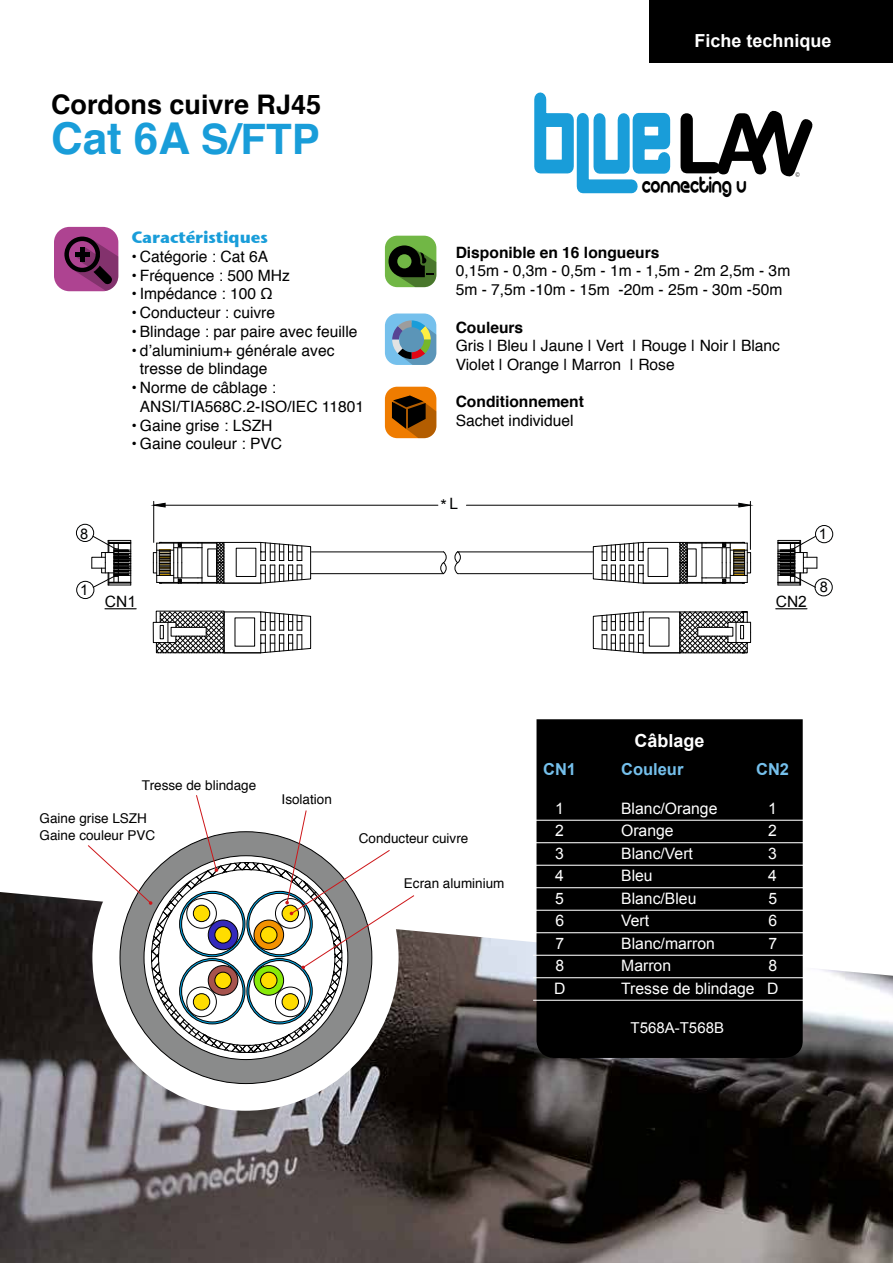
<style>
.page{position:relative;width:893px;height:1263px;background:#fff}
.page>*{position:absolute;margin:0;border:0;box-sizing:border-box;transform-origin:0 0}
.t1{font:700 43.95px "Helvetica";color:#199dd9}
.t2{font:700 27px "Helvetica";color:#000}
.t3{font:22.35px "gitchgitch";letter-spacing:-.01em;color:#000;scale:.78 1}
.t4{font:700 18px "Arial";color:#fff}
.t5{font:700 16.5px "Stone Sans ITC";letter-spacing:-.01em;color:#199dd9}
.t6{font:700 16.5px "Arial";color:#75c0ec}
.t7{font:16.35px "Arial";color:#010202}
.t8{font:15.75px "Arial";color:#fff}
.t9{font:15.6px/18.8px "Helvetica";color:#000}
.t10{font:700 15.6px "Helvetica";color:#000}
.t11{font:15.6px "Arial";color:#010202}
.t12{font:15px "Arial";color:#fff}
.t13{font:14.7px "Arial";color:#010202}
.t14{font:13.5px/16.2px "Helvetica";color:#000}
.t15{font:7.35px "Myriad Pro";color:#000;scale:.87 1}
.s1{font-size:42px}
.s2{font-size:15.6px}
</style>
<div class="page">
<img style="left:0;top:892px;width:893px;height:371px">
<div style="left:54px;top:227px;width:64px;height:64px;background:#ae4391;border-radius:15px"></div>
<svg style="left:64px;top:237px;width:54px;height:54px"></svg>
<div style="left:76px;top:252px;width:14px;height:5px;background:#000"></div>
<hr style="left:81px;top:247px;width:4px;height:15px;background:#000">
<div style="left:385px;top:387px;width:51px;height:51px;background:#ef7c00;border-radius:12px"></div>
<svg style="left:392px;top:395px;width:44px;height:43px"></svg>
<div style="left:385px;top:236px;width:51px;height:51px;background:#71b745;border-radius:12px"></div>
<svg style="left:388px;top:245px;width:48px;height:42px"></svg>
<div style="left:385px;top:313px;width:51px;height:52px;background:#75c0ec;border-radius:12px"></div>
<svg style="left:392px;top:320px;width:44px;height:45px"></svg>
<div style="left:92px;top:804px;width:307px;height:307px;background:#fff;border-radius:50%"></div>
<hr style="left:153px;top:501px;width:1px;height:41px;background:#000">
<hr style="left:750px;top:501px;width:1px;height:48px;background:#000">
<hr style="left:165px;top:505px;width:273px;height:1px;background:#000">
<svg style="left:153px;top:502px;width:13px;height:6px"></svg>
<svg style="left:738px;top:502px;width:13px;height:6px"></svg>
<hr style="left:311px;top:573px;width:133px;height:1px;background:#000">
<hr style="left:459px;top:573px;width:133px;height:1px;background:#000">
<svg style="left:440px;top:551px;width:7px;height:24px"></svg>
<svg style="left:454px;top:551px;width:7px;height:24px"></svg>
<hr style="left:311px;top:551px;width:133px;height:1px;background:#000">
<svg style="left:592px;top:611px;width:159px;height:43px"></svg>
<hr style="left:459px;top:551px;width:134px;height:1px;background:#000">
<hr style="left:466px;top:505px;width:273px;height:1px;background:#000">
<svg style="left:152px;top:541px;width:160px;height:43px"></svg>
<svg style="left:152px;top:610px;width:160px;height:44px"></svg>
<hr style="left:777px;top:540px;width:1px;height:45px;background:#000">
<svg style="left:778px;top:536px;width:39px;height:51px"></svg>
<div style="left:815px;top:525px;width:18px;height:18px;border:1px solid #010202;border-radius:50%"></div>
<div style="left:814px;top:578px;width:19px;height:18px;border:1px solid #010202;border-radius:50%"></div>
<hr style="left:105px;top:608px;width:31px;height:1px;background:#010202">
<hr style="left:776px;top:608px;width:31px;height:1px;background:#010202">
<svg style="left:91px;top:536px;width:40px;height:52px"></svg>
<div style="left:76px;top:524px;width:18px;height:18px;border:1px solid #010202;border-radius:50%"></div>
<div style="left:76px;top:581px;width:18px;height:18px;border:1px solid #010202;border-radius:50%"></div>
<svg style="left:592px;top:541px;width:159px;height:43px"></svg>
<div style="left:536px;top:719px;width:267px;height:340px;background:#000"></div>
<hr style="left:533px;top:820px;width:281px;height:1px;background:#fff">
<hr style="left:533px;top:842px;width:281px;height:1px;background:#fff">
<hr style="left:533px;top:865px;width:281px;height:1px;background:#fff">
<hr style="left:533px;top:887px;width:281px;height:1px;background:#fff">
<hr style="left:533px;top:910px;width:281px;height:1px;background:#fff">
<hr style="left:533px;top:932px;width:281px;height:1px;background:#fff">
<hr style="left:533px;top:955px;width:281px;height:1px;background:#fff">
<hr style="left:533px;top:977px;width:281px;height:1px;background:#fff">
<hr style="left:533px;top:1000px;width:281px;height:1px;background:#fff">
<div style="left:649px;top:0;width:244px;height:62px;background:#000"></div>
<svg style="left:534px;top:92px;width:279px;height:102px"></svg>
<svg style="left:119px;top:1053px;width:254px;height:31px"></svg>
<svg style="left:87px;top:795px;width:328px;height:258px"></svg>
<h2 class="t2" style="left:51px;top:94px;width:272px">Cordons cuivre RJ45</h2>
<h1 class="t1" style="left:51px;top:121px;width:270px">Cat 6A <span class="s1">S/FTP</span></h1>
<p class="t13" style="left:80px;top:528px;width:10px">8</p>
<p class="t5" style="left:131px;top:231px;width:138px">Caractéristiques</p>
<p class="t9" style="left:131px;top:249px;width:138px">• Catégorie : Cat 6A</p>
<p class="t9" style="left:131px;top:267px;width:160px">• Fréquence : 500 MHz</p>
<p class="t9" style="left:131px;top:286px;width:143px">• Impédance : 100 Ω</p>
<p class="t9" style="left:131px;top:305px;width:145px">• Conducteur : cuivre</p>
<p class="t9" style="left:131px;top:323px;width:228px">• Blindage : par paire avec feuille</p>
<p class="t9" style="left:140px;top:342px;width:196px;text-indent:-9px">• d’aluminium+ générale avec tresse de blindage</p>
<p class="t9" style="left:140px;top:380px;width:226px;text-indent:-9px">• Norme de câblage :<br>ANSI/TIA568C.2-ISO/IEC 11801</p>
<p class="t9" style="left:131px;top:417px;width:143px">• Gaine grise : LSZH</p>
<p class="t9" style="left:131px;top:436px;width:152px">• Gaine couleur : PVC</p>
<p class="t4" style="left:694px;top:34px;width:139px">Fiche technique</p>
<h3 class="t3" style="left:642px;top:176px;width:149px">Connecting U (</h3>
<p class="t15" style="left:795px;top:170px;width:6px">©</p>
<p class="t10" style="left:456px;top:246px;width:205px">Disponible en 16 longueurs</p>
<p class="t9" style="left:456px;top:263px;width:336px">0,15m - 0,3m - 0,5m - 1m - 1,5m - 2m 2,5m - 3m<br>5m - 7,5m -10m - 15m -20m - 25m - 30m -50m</p>
<p class="t10" style="left:456px;top:321px;width:69px">Couleurs</p>
<p class="t9" style="left:456px;top:338px;width:326px">Gris | Bleu | Jaune | Vert | Rouge | Noir | Blanc<br>Violet | Orange | Marron | Rose</p>
<p class="t10" style="left:456px;top:396px;width:130px">Conditionnement</p>
<p class="t9" style="left:456px;top:413px;width:119px">Sachet individuel</p>
<p class="t7" style="left:441px;top:499px;width:19px">*<span class="s2">L</span></p>
<p class="t13" style="left:819px;top:528px;width:10px">1</p>
<p class="t13" style="left:80px;top:585px;width:10px">1</p>
<p class="t11" style="left:105px;top:596px;width:33px">CN1</p>
<p class="t11" style="left:776px;top:596px;width:33px">CN2</p>
<p class="t13" style="left:820px;top:581px;width:10px">8</p>
<p class="t14" style="left:142px;top:779px;width:116px">Tresse de blindage</p>
<p class="t14" style="left:40px;top:812px;width:117px">Gaine grise LSZH<br>Gaine couleur PVC</p>
<p class="t14" style="left:282px;top:792px;width:52px">Isolation</p>
<p class="t14" style="left:359px;top:831px;width:111px">Conducteur cuivre</p>
<p class="t14" style="left:404px;top:876px;width:102px">Ecran aluminium</p>
<p class="t4" style="left:635px;top:734px;width:72px">Câblage</p>
<p class="t6" style="left:543px;top:763px;width:34px">CN1</p>
<p class="t6" style="left:621px;top:763px;width:64px">Couleur</p>
<p class="t6" style="left:756px;top:763px;width:34px">CN2</p>
<p class="t8" style="left:555px;top:802px;width:10px">1</p>
<p class="t8" style="left:621px;top:802px;width:98px">Blanc/Orange</p>
<p class="t8" style="left:768px;top:802px;width:10px">1</p>
<p class="t8" style="left:555px;top:825px;width:10px">2</p>
<p class="t8" style="left:621px;top:825px;width:54px">Orange</p>
<p class="t8" style="left:768px;top:825px;width:10px">2</p>
<p class="t8" style="left:555px;top:847px;width:10px">3</p>
<p class="t8" style="left:621px;top:847px;width:73px">Blanc/Vert</p>
<p class="t8" style="left:768px;top:847px;width:10px">3</p>
<p class="t8" style="left:555px;top:870px;width:10px">4</p>
<p class="t8" style="left:621px;top:870px;width:33px">Bleu</p>
<p class="t8" style="left:768px;top:870px;width:10px">4</p>
<p class="t8" style="left:555px;top:892px;width:10px">5</p>
<p class="t8" style="left:621px;top:892px;width:77px">Blanc/Bleu</p>
<p class="t8" style="left:768px;top:892px;width:10px">5</p>
<p class="t8" style="left:555px;top:915px;width:10px">6</p>
<p class="t8" style="left:621px;top:915px;width:30px">Vert</p>
<p class="t8" style="left:768px;top:915px;width:10px">6</p>
<p class="t8" style="left:555px;top:937px;width:10px">7</p>
<p class="t8" style="left:621px;top:937px;width:95px">Blanc/marron</p>
<p class="t8" style="left:768px;top:937px;width:10px">7</p>
<p class="t8" style="left:555px;top:960px;width:10px">8</p>
<p class="t8" style="left:621px;top:960px;width:51px">Marron</p>
<p class="t8" style="left:768px;top:960px;width:10px">8</p>
<p class="t8" style="left:554px;top:982px;width:13px">D</p>
<p class="t8" style="left:621px;top:982px;width:159px">Tresse de blindage D</p>
<p class="t12" style="left:631px;top:1022px;width:95px">T568A-T568B</p>
</div>
